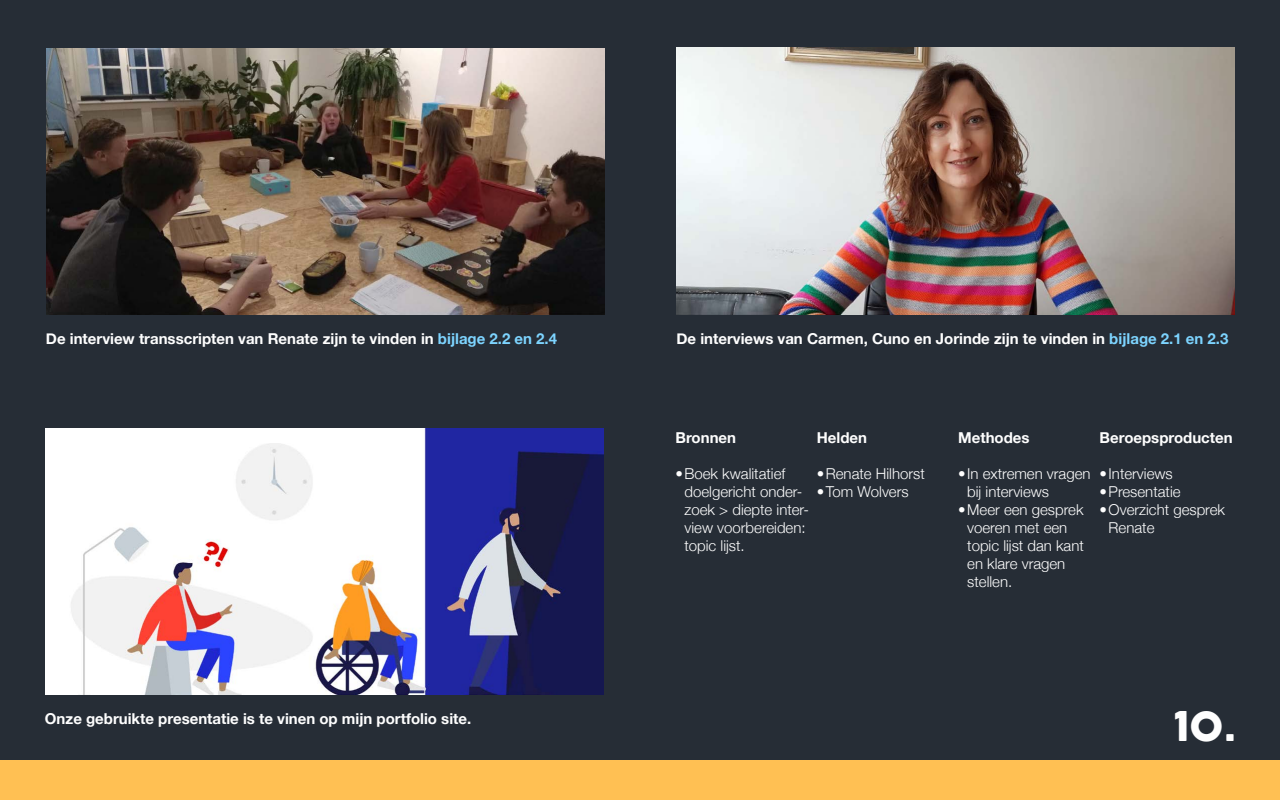
<style>
.page{position:relative;width:1280px;height:800px;background:#262d36}
.page>*{position:absolute;margin:0;border:0;box-sizing:border-box;transform-origin:0 0}
.t1{font:40px "Cocogoose Pro";color:#fefefe}
.t2{font:300 15px/18px "Helvetica Neue";color:#fefefe}
.t3{font:700 15px "Helvetica Neue";color:#fefefe}
.s1{color:#7dd4ff}
</style>
<div class="page">
<div style="left:0;top:760px;width:1280px;height:40px;background:#ffc053"></div>
<img style="left:46px;top:48px;width:558px;height:266px">
<img style="left:45px;top:428px;width:558px;height:266px">
<img style="left:676px;top:48px;width:559px;height:266px">
<p class="t3" style="left:46px;top:327px;width:513px">De interview transscripten van Renate zijn te vinden in <span class="s1">bijlage 2.2 en 2.4</span></p>
<p class="t3" style="left:45px;top:707px;width:428px">Onze gebruikte presentatie is te vinen op mijn portfolio site.</p>
<p class="t3" style="left:676px;top:327px;width:554px">De interviews van Carmen, Cuno en Jorinde zijn te vinden in <span class="s1">bijlage 2.1 en 2.3</span></p>
<p class="t3" style="left:676px;top:426px;width:62px">Bronnen</p>
<p class="t2" style="left:684px;top:463px;width:126px;text-indent:-9px">•Boek kwalitatief doelgericht onder&shy;zoek &gt; diepte inter&shy;view voorbereiden: topic lijst.</p>
<p class="t3" style="left:817px;top:426px;width:52px">Helden</p>
<p class="t2" style="left:817px;top:463px;width:109px">•Renate Hilhorst</p>
<p class="t2" style="left:817px;top:481px;width:93px">•Tom Wolvers</p>
<p class="t3" style="left:958px;top:426px;width:73px">Methodes</p>
<p class="t2" style="left:967px;top:463px;width:125px;text-indent:-9px">•In extremen vragen bij interviews</p>
<p class="t2" style="left:967px;top:499px;width:118px;text-indent:-9px">•Meer een gesprek voeren met een topic lijst dan kant en klare vragen stellen.</p>
<p class="t3" style="left:1100px;top:426px;width:135px">Beroepsproducten</p>
<p class="t2" style="left:1100px;top:463px;width:75px">•Interviews</p>
<p class="t2" style="left:1100px;top:481px;width:82px">•Presentatie</p>
<p class="t2" style="left:1109px;top:499px;width:118px;text-indent:-9px">•Overzicht gesprek<br>Renate</p>
<h1 class="t1" style="left:1174px;top:699px;width:63px">10.</h1>
</div>
